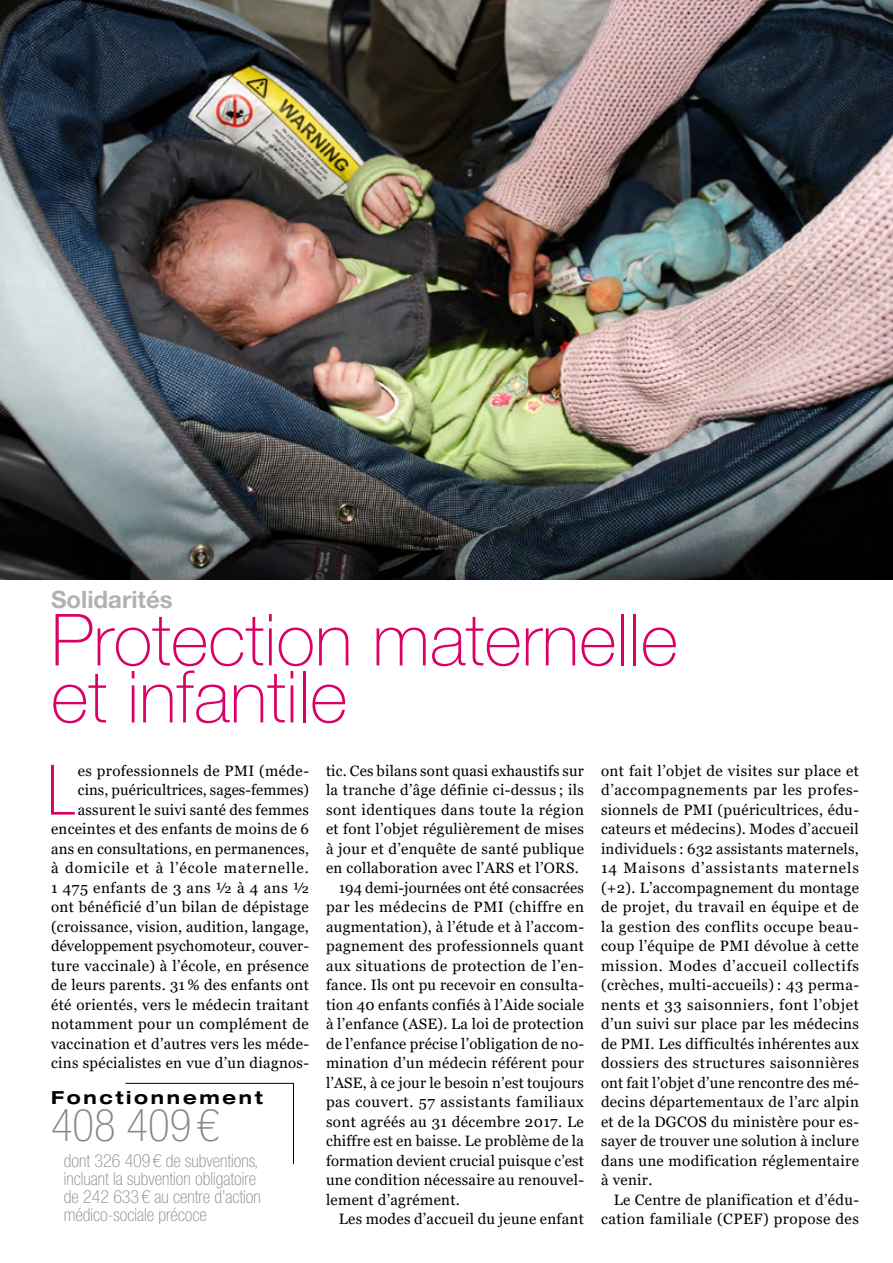
<style>
.page{position:relative;width:893px;height:1263px;background:#fff}
.page>*{position:absolute;margin:0;border:0;box-sizing:border-box;transform-origin:0 0}
.Titre{font:100 72px/57px "Helvetica Neue LT Std";color:#db0065}
.lettrine{font:100 condensed 69.6px "Helvetica Neue LT Std";color:#db0065}
.chiffre_dépense{font:100 condensed 45px "Helvetica Neue LT Std";color:#878787}
.nom_direction{font:700 24px "Helvetica Neue LT Std";color:#b3b2b2}
.chiffre_dépense_2{font:100 condensed 18px/18px "Helvetica Neue LT Std";color:#878787}
.dépenses{font:700 expanded 18px "Helvetica Neue LT Std";letter-spacing:.15em;color:#000}
.texte_courant{font:15px/19.5px "Georgia";letter-spacing:.02em;color:#000;text-align:justify}
.lettrine-2{font:15px/19.5px "Georgia";letter-spacing:.02em;color:#000;text-align:right}
</style>
<div class="page">
<img style="left:0;top:0;width:893px;height:579px">
<hr style="left:126px;top:1083px;width:168px;height:1px;background:#000">
<hr style="left:293px;top:1083px;width:1px;height:81px;background:#000">
<p class="nom_direction" style="left:51px;top:585px;width:123px">Solidarités</p>
<p class="Titre" style="left:51px;top:611px;width:629px">Protection maternelle et infantile</p>
<p class="lettrine-2" style="left:51px;top:761px;width:260px">es professionnels de PMI (méde&shy;cins, puéricultrices, sages-femmes) assurent le suivi santé des femmes enceintes et des enfants de moins de 6 ans en consultations, en permanences, à domicile et à l’école maternelle.<br>1 475 enfants de 3 ans ½ à 4 ans ½ ont bénéficié d’un bilan de dépistage (croissance, vision, audition, langage, développement psychomoteur, couver&shy;ture vaccinale) à l’école, en présence de leurs parents. 31 % des enfants ont été orientés, vers le médecin traitant notamment pour un complément de vaccination et d’autres vers les méde&shy;cins spécialistes en vue d’un diagnos-</p>
<p class="lettrine-2" style="left:326px;top:761px;width:260px;text-align:justify">tic. Ces bilans sont quasi exhaustifs sur la tranche d’âge définie ci-dessus ; ils sont identiques dans toute la région et font l’objet régulièrement de mises à jour et d’enquête de santé publique en collaboration avec l’ARS et l’ORS.</p>
<p class="lettrine" style="left:47px;top:751px;width:31px">L</p>
<p class="texte_courant" style="left:326px;top:878px;width:260px;text-indent:13px">194 demi-journées ont été consacrées par les médecins de PMI (chiffre en augmentation), à l’étude et à l’accom&shy;pagnement des professionnels quant aux situations de protection de l’en&shy;fance. Ils ont pu recevoir en consulta&shy;tion 40 enfants confiés à l’Aide sociale à l’enfance (ASE). La loi de protection de l’enfance précise l’obligation de no&shy;mination d’un médecin référent pour l’ASE, à ce jour le besoin n’est toujours pas couvert. 57 assistants familiaux sont agréés au 31 décembre 2017. Le chiffre est en baisse. Le problème de la formation devient crucial puisque c’est une condition nécessaire au renouvel&shy;lement d’agrément.</p>
<p class="texte_courant" style="left:339px;top:1209px;width:247px">Les modes d’accueil du jeune enfant</p>
<p class="dépenses" style="left:51px;top:1087px;width:213px">Fonctionnement</p>
<p class="chiffre_dépense" style="left:51px;top:1100px;width:169px">408 409 €</p>
<p class="chiffre_dépense_2" style="left:64px;top:1152px;width:198px">dont 326 409 € de subventions, incluant la subvention obligatoire de 242 633 € au centre d’action médico-sociale précoce</p>
<p class="texte_courant" style="left:601px;top:761px;width:260px">ont fait l’objet de visites sur place et d’accompagnements par les profes&shy;sionnels de PMI (puéricultrices, édu&shy;cateurs et médecins). Modes d’accueil individuels : 632 assistants maternels, 14 Maisons d’assistants maternels (+2). L’accompagnement du montage de projet, du travail en équipe et de la gestion des conflits occupe beau&shy;coup l’équipe de PMI dévolue à cette mission. Modes d’accueil collectifs (crèches, multi-accueils): 43 perma&shy;nents et 33 saisonniers, font l’objet d’un suivi sur place par les médecins de PMI. Les difficultés inhérentes aux dossiers des structures saisonnières ont fait l’objet d’une rencontre des mé&shy;decins départementaux de l’arc alpin et de la DGCOS du ministère pour es&shy;sayer de trouver une solution à inclure dans une modification réglementaire à venir.</p>
<p class="texte_courant" style="left:601px;top:1190px;width:259px;text-align:right">Le Centre de planification et d’édu&shy;cation familiale (CPEF) propose des</p>
</div>
